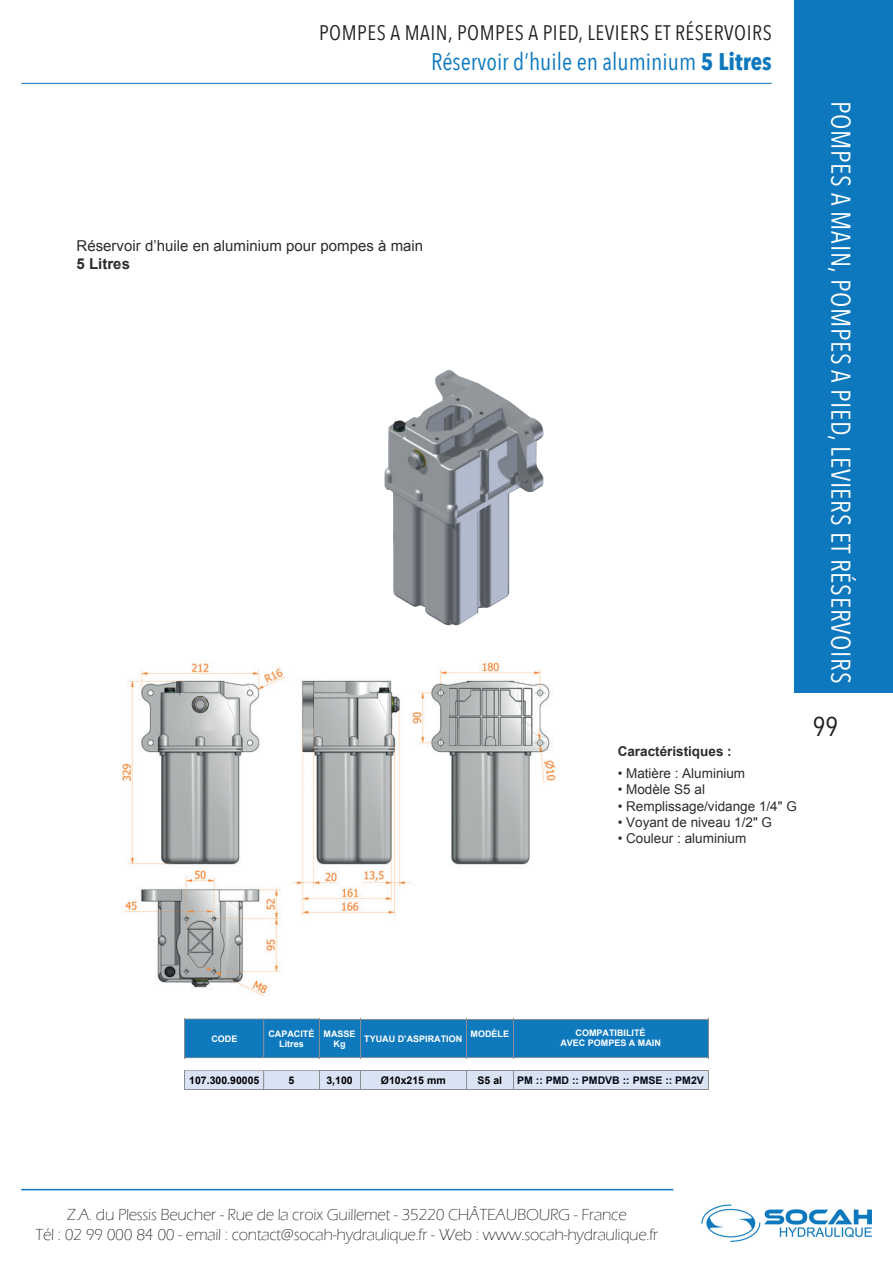
<style>
.page{position:relative;width:893px;height:1263px;background:#fff}
.page>*{position:absolute;margin:0;border:0;box-sizing:border-box;transform-origin:0 0}
.t1{font:27px "Avenir Next Condensed";letter-spacing:.025em;color:#fff}
.t2{font:27px "Avenir Next Condensed";color:#231f20}
.t3{font:24px "Avenir Next Condensed";color:#0d78bd}
.t4{font:21px "Avenir Next Condensed";letter-spacing:.025em;color:#231f20}
.t5{font:300 16.5px/19.8px "Eras ITC";letter-spacing:-.015em;color:#231f20;text-align:center}
.t6{font:15px "Arial";color:#292d2f}
.t7{font:700 15px "Arial";color:#292d2f}
.t8{font:13.5px "Arial";color:#292d2f}
.t9{font:700 13.5px "Arial";color:#292d2f}
.t10{font:700 10.5px "Arial";color:#000001}
.t11{font:700 9px/10.8px "Arial";color:#fff;text-align:center}
.s1{font-weight:700}
</style>
<div class="page">
<div style="left:794px;top:0;width:99px;height:692px;background:#0d78bd"></div>
<hr style="left:21px;top:83px;width:751px;height:1px;background:#0d78bd">
<hr style="left:21px;top:1189px;width:652px;height:1px;background:#0d78bd">
<img style="left:702px;top:1204px;width:170px;height:38px">
<img style="left:122px;top:661px;width:434px;height:335px">
<svg style="left:191px;top:716px;width:23px;height:14px"></svg>
<div style="left:466px;top:1019px;width:47px;height:39px;background:#0f79be"></div>
<div style="left:513px;top:1019px;width:195px;height:39px;background:#0f79be"></div>
<div style="left:467px;top:1071px;width:46px;height:18px;background:#dae3f3"></div>
<hr style="left:466px;top:1019px;width:48px;height:1px;background:#8b8e90">
<hr style="left:513px;top:1019px;width:195px;height:1px;background:#8b8e90">
<hr style="left:466px;top:1057px;width:48px;height:1px;background:#8b8e90">
<hr style="left:513px;top:1057px;width:195px;height:1px;background:#8b8e90">
<hr style="left:466px;top:1070px;width:48px;height:1px;background:#8b8e90">
<hr style="left:466px;top:1089px;width:48px;height:1px;background:#8b8e90">
<svg style="left:513px;top:1020px;width:1px;height:37px"></svg>
<svg style="left:708px;top:1019px;width:1px;height:39px"></svg>
<svg style="left:513px;top:1070px;width:196px;height:20px;background:#d1dae8"></svg>
<div style="left:319px;top:1019px;width:41px;height:39px;background:#0f79be"></div>
<div style="left:360px;top:1019px;width:106px;height:39px;background:#0f79be"></div>
<div style="left:319px;top:1071px;width:41px;height:19px;background:#dae3f3"></div>
<hr style="left:319px;top:1019px;width:41px;height:1px;background:#8b8e90">
<hr style="left:360px;top:1019px;width:107px;height:1px;background:#8b8e90">
<hr style="left:319px;top:1057px;width:41px;height:1px;background:#8b8e90">
<hr style="left:360px;top:1057px;width:107px;height:1px;background:#8b8e90">
<hr style="left:319px;top:1070px;width:41px;height:1px;background:#8b8e90">
<hr style="left:319px;top:1089px;width:41px;height:1px;background:#8b8e90">
<svg style="left:185px;top:1019px;width:135px;height:39px;background:#1479bc"></svg>
<svg style="left:185px;top:1070px;width:135px;height:20px;background:#d2dae9"></svg>
<svg style="left:360px;top:1020px;width:1px;height:37px"></svg>
<svg style="left:466px;top:1020px;width:1px;height:37px"></svg>
<svg style="left:360px;top:1070px;width:107px;height:20px;background:#d0d9e7"></svg>
<img style="left:384px;top:370px;width:159px;height:255px">
<svg style="left:409px;top:469px;width:23px;height:19px"></svg>
<p class="t4" style="left:319px;top:14px;width:454px">POMPES A MAIN, POMPES A PIED, LEVIERS ET RÉSERVOIRS</p>
<h2 class="t3" style="left:431px;top:41px;width:342px">Réservoir d’huile en aluminium <span class="s1">5 Litres</span></h2>
<p class="t6" style="left:77px;top:236px;width:348px">Réservoir d’huile en aluminium pour pompes à main</p>
<p class="t7" style="left:77px;top:254px;width:55px">5 Litres</p>
<p class="t9" style="left:618px;top:742px;width:116px">Caractéristiques :</p>
<p class="t8" style="left:618px;top:764px;width:129px">• Matière : Aluminium</p>
<p class="t8" style="left:618px;top:781px;width:89px">• Modèle S5 al</p>
<p class="t8" style="left:618px;top:797px;width:181px">• Remplissage/vidange 1/4" G</p>
<p class="t8" style="left:618px;top:813px;width:156px">• Voyant de niveau 1/2" G</p>
<p class="t8" style="left:618px;top:829px;width:130px">• Couleur : aluminium</p>
<h1 class="t1" style="left:864px;top:101px;width:584px;rotate:90deg">POMPES A MAIN, POMPES A PIED, LEVIERS ET RÉSERVOIRS</h1>
<h1 class="t2" style="left:813px;top:703px;width:27px">99</h1>
<p class="t11" style="left:211px;top:1033px;width:28px">CODE</p>
<p class="t10" style="left:189px;top:1073px;width:72px">107.300.90005</p>
<p class="t11" style="left:268px;top:1028px;width:47px">CAPACITÉ<br>Litres</p>
<p class="t11" style="left:324px;top:1028px;width:33px">MASSE<br>Kg</p>
<p class="t11" style="left:364px;top:1033px;width:100px">TYUAU D’ASPIRATION</p>
<p class="t10" style="left:289px;top:1073px;width:7px">5</p>
<p class="t10" style="left:326px;top:1073px;width:28px">3,100</p>
<p class="t10" style="left:381px;top:1073px;width:66px">Ø10x215 mm</p>
<p class="t11" style="left:471px;top:1028px;width:40px">MODÈLE</p>
<p class="t10" style="left:478px;top:1073px;width:26px">S5 al</p>
<p class="t11" style="left:560px;top:1027px;width:102px">COMPATIBILITÉ<br>AVEC POMPES A MAIN</p>
<p class="t10" style="left:517px;top:1073px;width:188px">PM :: PMD :: PMDVB :: PMSE :: PM2V</p>
<p class="t5" style="left:36px;top:1205px;width:624px">Z.A. du Plessis Beucher - Rue de la croix Guillemet - 35220 CHÂTEAUBOURG - France<br>Tél : 02 99 000 84 00 - email : contact@socah-hydraulique.fr - Web : www.socah-hydraulique.fr</p>
</div>
